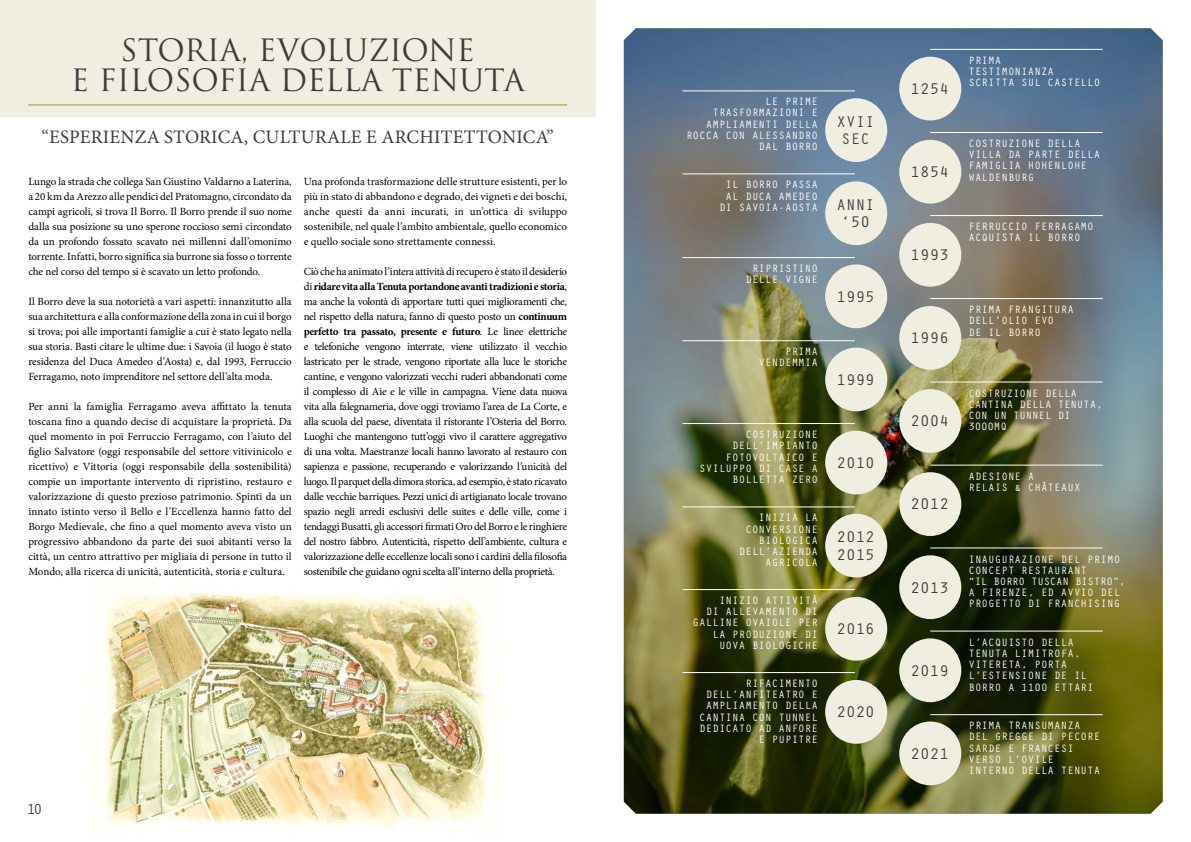
<style>
.page{position:relative;width:1191px;height:842px;background:#fff}
.page>*{position:absolute;margin:0;border:0;box-sizing:border-box;transform-origin:0 0}
.t1{font:30px/30px "Trajan Pro";color:#3c3c3b;text-align:center}
.t2{font:19px "Minion Pro";letter-spacing:.01em;color:#3c3c3b}
.t3{font:16px/17.3px "Orator Std";color:#3c3c3b}
.t4{font:15px "Orator Std";color:#3c3c3b}
.t5{font:11px/15px "Minion Pro";letter-spacing:-.01em;color:#000;text-align:justify}
.t6{font:11px/11.2px "Orator Std";color:#fff}
.t7{font:11px/11.2px "Orator Std";letter-spacing:-.02em;color:#fff}
.s1{font-weight:700}
</style>
<div class="page">
<img style="left:624px;top:28px;width:538px;height:786px">
<img style="left:106px;top:592px;width:394px;height:236px">
<div style="left:0;top:0;width:595px;height:116px;background:#efeee1"></div>
<div style="left:825px;top:98px;width:62px;height:64px;background:#efeee1;border-radius:50%"></div>
<div style="left:899px;top:140px;width:62px;height:64px;background:#efeee1;border-radius:50%"></div>
<div style="left:825px;top:264px;width:62px;height:64px;background:#efeee1;border-radius:50%"></div>
<div style="left:899px;top:223px;width:62px;height:64px;background:#efeee1;border-radius:50%"></div>
<div style="left:825px;top:181px;width:62px;height:64px;background:#efeee1;border-radius:50%"></div>
<div style="left:825px;top:348px;width:62px;height:63px;background:#efeee1;border-radius:50%"></div>
<div style="left:899px;top:306px;width:62px;height:64px;background:#efeee1;border-radius:50%"></div>
<div style="left:899px;top:472px;width:62px;height:64px;background:#efeee1;border-radius:50%"></div>
<div style="left:899px;top:555px;width:62px;height:64px;background:#efeee1;border-radius:50%"></div>
<div style="left:899px;top:638px;width:62px;height:64px;background:#efeee1;border-radius:50%"></div>
<div style="left:899px;top:721px;width:62px;height:64px;background:#efeee1;border-radius:50%"></div>
<div style="left:825px;top:431px;width:62px;height:63px;background:#efeee1;border-radius:50%"></div>
<div style="left:825px;top:514px;width:62px;height:63px;background:#efeee1;border-radius:50%"></div>
<div style="left:825px;top:597px;width:62px;height:64px;background:#efeee1;border-radius:50%"></div>
<div style="left:825px;top:680px;width:62px;height:64px;background:#efeee1;border-radius:50%"></div>
<div style="left:899px;top:389px;width:62px;height:64px;background:#efeee1;border-radius:50%"></div>
<div style="left:899px;top:57px;width:62px;height:63px;background:#efeee1;border-radius:50%"></div>
<hr style="left:930px;top:49px;width:172px;height:1px;background:#fff">
<hr style="left:682px;top:91px;width:173px;height:1px;background:#fff">
<hr style="left:682px;top:174px;width:173px;height:1px;background:#fff">
<hr style="left:682px;top:257px;width:173px;height:1px;background:#fff">
<hr style="left:682px;top:340px;width:173px;height:1px;background:#fff">
<hr style="left:682px;top:423px;width:173px;height:1px;background:#fff">
<hr style="left:682px;top:507px;width:173px;height:1px;background:#fff">
<hr style="left:682px;top:589px;width:173px;height:1px;background:#fff">
<hr style="left:682px;top:672px;width:173px;height:1px;background:#fff">
<hr style="left:930px;top:132px;width:172px;height:1px;background:#fff">
<hr style="left:930px;top:215px;width:172px;height:1px;background:#fff">
<hr style="left:930px;top:298px;width:172px;height:1px;background:#fff">
<hr style="left:930px;top:382px;width:172px;height:1px;background:#fff">
<hr style="left:930px;top:465px;width:172px;height:1px;background:#fff">
<hr style="left:930px;top:548px;width:172px;height:1px;background:#fff">
<hr style="left:930px;top:631px;width:172px;height:1px;background:#fff">
<hr style="left:930px;top:714px;width:172px;height:1px;background:#fff">
<hr style="left:28px;top:105px;width:539px;height:1px;background:#909933">
<h1 class="t1" style="left:71px;top:35px;width:455px">STORIA, EVOLUZIONE<br>E FILOSOFIA DELLA TENUTA</h1>
<h2 class="t2" style="left:42px;top:124px;width:514px">“ESPERIENZA STORICA, CULTURALE E ARCHITETTONICA”</h2>
<p class="t5" style="left:28px;top:174px;width:265px">Lungo la strada che collega San Giustino Valdarno a Laterina, a 20 km da Arezzo alle pendici del Pratomagno, circondato da campi agricoli, si trova Il Borro. Il Borro prende il suo nome dalla sua posizione su uno sperone roccioso semi circondato da un profondo fossato scavato nei millenni dall’omonimo torrente. Infatti, borro significa sia burrone sia fosso o torrente che nel corso del tempo si è scavato un letto profondo.</p>
<p class="t5" style="left:28px;top:294px;width:265px">Il Borro deve la sua notorietà a vari aspetti: innanzitutto alla sua architettura e alla conformazione della zona in cui il borgo si trova; poi alle importanti famiglie a cui è stato legato nella sua storia. Basti citare le ultime due: i Savoia (il luogo è stato residenza del Duca Amedeo d’Aosta) e, dal 1993, Ferruccio Ferragamo, noto imprenditore nel settore dell’alta moda.</p>
<p class="t5" style="left:28px;top:399px;width:265px">Per anni la famiglia Ferragamo aveva affittato la tenuta toscana fino a quando decise di acquistare la proprietà. Da quel momento in poi Ferruccio Ferragamo, con l’aiuto del figlio Salvatore (oggi responsabile del settore vitivinicolo e ricettivo) e Vittoria (oggi responsabile della sostenibilità) compie un importante intervento di ripristino, restauro e valorizzazione di questo prezioso patrimonio. Spinti da un innato istinto verso il Bello e l’Eccellenza hanno fatto del Borgo Medievale, che fino a quel momento aveva visto un progressivo abbandono da parte dei suoi abitanti verso la città, un centro attrattivo per migliaia di persone in tutto il Mondo, alla ricerca di unicità, autenticità, storia e cultura.</p>
<p class="t5" style="left:304px;top:174px;width:265px">Una profonda trasformazione delle strutture esistenti, per lo più in stato di abbandono e degrado, dei vigneti e dei boschi, anche questi da anni incurati, in un’ottica di sviluppo sostenibile, nel quale l’ambito ambientale, quello economico e quello sociale sono strettamente connessi.</p>
<p class="t5" style="left:304px;top:264px;width:265px">Ciò che ha animato l’intera attività di recupero è stato il desiderio di <span class="s1">ridare vita alla Tenuta portandone avanti tradizioni e storia</span>, ma anche la volontà di apportare tutti quei miglioramenti che, nel rispetto della natura, fanno di questo posto un <span class="s1">continuum perfetto tra passato, presente e futuro</span>. Le linee elettriche e telefoniche vengono interrate, viene utilizzato il vecchio lastricato per le strade, vengono riportate alla luce le storiche cantine, e vengono valorizzati vecchi ruderi abbandonati come il complesso di Aie e le ville in campagna. Viene data nuova vita alla falegnameria, dove oggi troviamo l’area de La Corte, e alla scuola del paese, diventata il ristorante l’Osteria del Borro.<br>Luoghi che mantengono tutt’oggi vivo il carattere aggregativo di una volta. Maestranze locali hanno lavorato al restauro con sapienza e passione, recuperando e valorizzando l’unicità del luogo. Il parquet della dimora storica, ad esempio, è stato ricavato dalle vecchie barriques. Pezzi unici di artigianato locale trovano spazio negli arredi esclusivi delle suites e delle ville, come i tendaggi Busatti, gli accessori firmati Oro del Borro e le ringhiere del nostro fabbro. Autenticità, rispetto dell’ambiente, cultura e valorizzazione delle eccellenze locali sono i cardini della filosofia sostenibile che guidano ogni scelta all’interno della proprietà.</p>
<h3 class="t4" style="left:27px;top:798px;width:17px">10</h3>
<p class="t6" style="left:686px;top:95px;width:134px;text-align:right">LE PRIME<br>TRASFORMAZIONI E<br>AMPLIAMENTI DELLA<br>ROCCA CON ALESSANDRO<br>DAL BORRO</p>
<p class="t6" style="left:719px;top:179px;width:101px;text-align:right">IL BORRO PASSA<br>AL DUCA AMEDEO<br>DI SAVOIA-AOSTA</p>
<p class="t6" style="left:745px;top:262px;width:74px;text-align:center">RIPRISTINO<br>DELLE VIGNE</p>
<p class="t6" style="left:758px;top:345px;width:61px;text-align:right">PRIMA<br>VENDEMMIA</p>
<p class="t6" style="left:699px;top:428px;width:120px;text-align:right">COSTRUZIONE<br>DELL’IMPIANTO<br>FOTOVOLTAICO E<br>SVILUPPO DI CASE A<br>BOLLETTA ZERO</p>
<p class="t6" style="left:739px;top:512px;width:81px;text-align:right">INIZIA LA<br>CONVERSIONE<br>BIOLOGICA<br>DELL’AZIENDA<br>AGRICOLA</p>
<p class="t6" style="left:692px;top:594px;width:127px;text-align:right">INIZIO ATTIVITÀ<br>DI ALLEVAMENTO DI<br>GALLINE OVAIOLE PER<br>LA PRODUZIONE DI<br>UOVA BIOLOGICHE</p>
<p class="t6" style="left:699px;top:677px;width:120px;text-align:right">RIFACIMENTO<br>DELL’ANFITEATRO E<br>AMPLIAMENTO DELLA<br>CANTINA CON TUNNEL<br>DEDICATO AD ANFORE<br>E PUPITRE</p>
<h3 class="t3" style="left:836px;top:112px;width:40px">XVII<br>SEC</h3>
<h3 class="t3" style="left:836px;top:195px;width:40px">ANNI ‘50</h3>
<h3 class="t3" style="left:836px;top:287px;width:40px">1995</h3>
<h3 class="t3" style="left:836px;top:370px;width:40px">1999</h3>
<h3 class="t3" style="left:836px;top:453px;width:40px">2010</h3>
<h3 class="t3" style="left:836px;top:528px;width:40px">2012<br>2015</h3>
<h3 class="t3" style="left:836px;top:619px;width:40px">2016</h3>
<h3 class="t3" style="left:836px;top:702px;width:40px">2020</h3>
<h3 class="t3" style="left:910px;top:79px;width:40px">1254</h3>
<h3 class="t3" style="left:910px;top:162px;width:40px">1854</h3>
<h3 class="t3" style="left:910px;top:245px;width:40px">1993</h3>
<h3 class="t3" style="left:910px;top:328px;width:40px">1996</h3>
<h3 class="t3" style="left:910px;top:412px;width:40px">2004</h3>
<h3 class="t3" style="left:910px;top:495px;width:40px">2012</h3>
<h3 class="t3" style="left:910px;top:578px;width:40px">2013</h3>
<h3 class="t3" style="left:910px;top:661px;width:40px">2019</h3>
<h3 class="t3" style="left:910px;top:744px;width:40px">2021</h3>
<p class="t6" style="left:968px;top:54px;width:133px">PRIMA<br>TESTIMONIANZA<br>SCRITTA SUL CASTELLO</p>
<p class="t6" style="left:968px;top:137px;width:133px">COSTRUZIONE DELLA<br>VILLA DA PARTE DELLA<br>FAMIGLIA HOHENLOHE<br>WALDENBURG</p>
<p class="t6" style="left:968px;top:220px;width:127px">FERRUCCIO FERRAGAMO<br>ACQUISTA IL BORRO</p>
<p class="t6" style="left:968px;top:303px;width:107px">PRIMA FRANGITURA<br>DELL’OLIO EVO<br>DE IL BORRO</p>
<p class="t7" style="left:968px;top:387px;width:136px">COSTRUZIONE DELLA<br>CANTINA DELLA TENUTA,<br>CON UN TUNNEL DI<br>3000MQ</p>
<p class="t6" style="left:968px;top:470px;width:114px">ADESIONE A<br>RELAIS &amp; CHÂTEAUX</p>
<p class="t6" style="left:968px;top:553px;width:159px">INAUGURAZIONE DEL PRIMO<br>CONCEPT RESTAURANT<br>“IL BORRO TUSCAN BISTRO”,<br>A FIRENZE, ED AVVIO DEL<br>PROGETTO DI FRANCHISING</p>
<p class="t6" style="left:968px;top:636px;width:127px">L’ACQUISTO DELLA<br>TENUTA LIMITROFA,<br>VITERETA, PORTA<br>L’ESTENSIONE DE IL<br>BORRO A 1100 ETTARI</p>
<p class="t6" style="left:968px;top:719px;width:133px">PRIMA TRANSUMANZA<br>DEL GREGGE DI PECORE<br>SARDE E FRANCESI<br>VERSO L’OVILE<br>INTERNO DELLA TENUTA</p>
</div>
